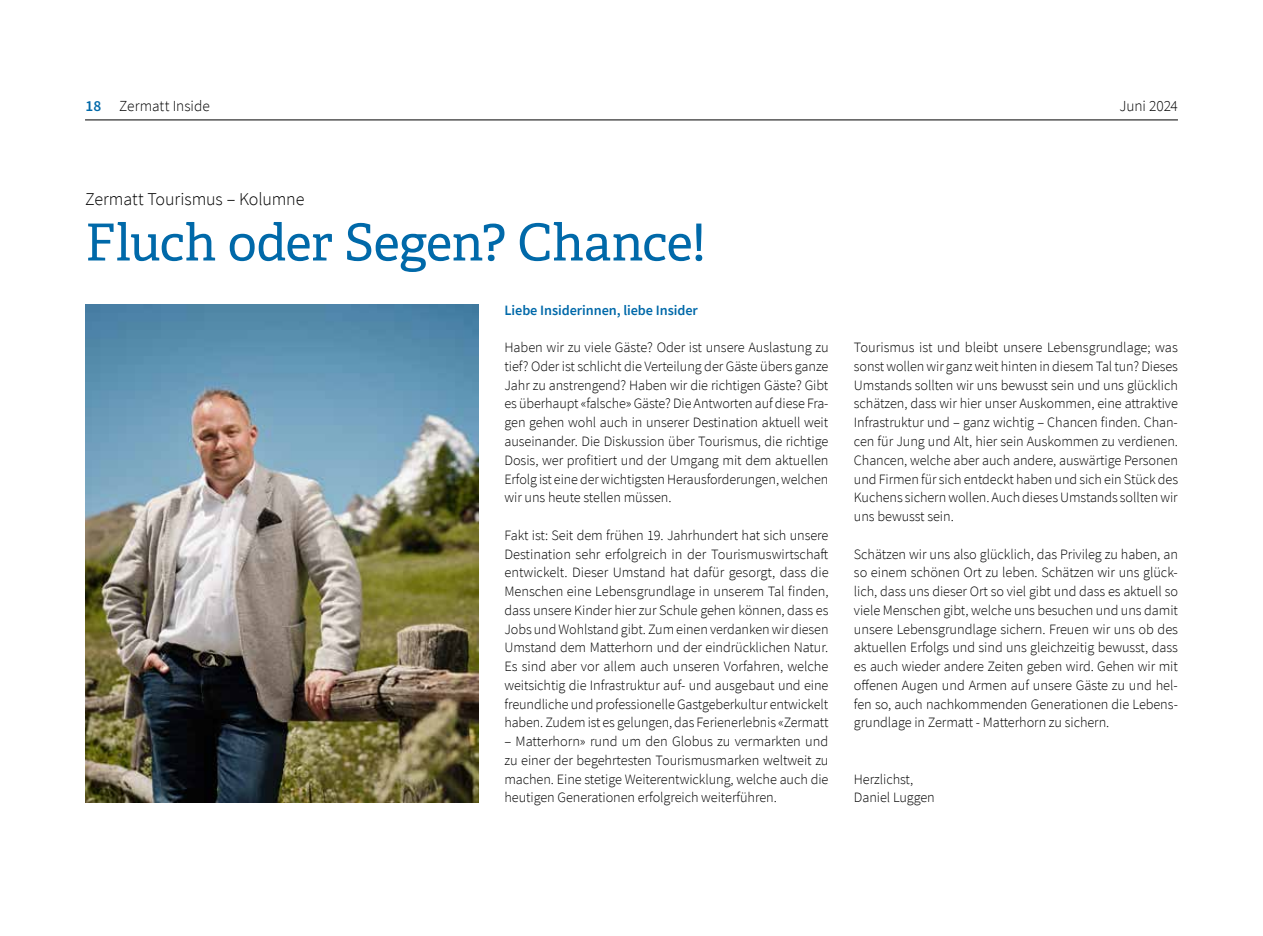
<style>
.page{position:relative;width:1263px;height:936px;background:#fff}
.page>*{position:absolute;margin:0;border:0;box-sizing:border-box;transform-origin:0 0}
.t1{font:51px "Adelle";letter-spacing:-.01em;color:#0069a9}
.t2{font:300 18px "Source Sans Pro";letter-spacing:-.005em;color:#000}
.t3{font:300 15.3px "Source Sans Pro";letter-spacing:-.005em;color:#000}
.t4{font:300 14.25px/18.8px "Source Sans Pro";letter-spacing:-.005em;color:#000;text-align:justify}
.t5{font:600 14.25px "Source Sans Pro";letter-spacing:-.005em;color:#0069a9}
.s1{font-weight:600;color:#0069a9}
</style>
<div class="page">
<hr style="left:85px;top:120px;width:1093px;height:1px;background:#000">
<img style="left:85px;top:304px;width:394px;height:498px">
<p class="t3" style="left:85px;top:96px;width:126px"><span class="s1">18</span> Zermatt Inside</p>
<p class="t3" style="left:1119px;top:96px;width:60px">Juni 2024</p>
<p class="t2" style="left:85px;top:188px;width:221px">Zermatt Tourismus – Kolumne</p>
<h1 class="t1" style="left:85px;top:211px;width:622px">Fluch oder Segen? Chance!</h1>
<p class="t5" style="left:504px;top:300px;width:195px">Liebe Insiderinnen, liebe Insider</p>
<p class="t4" style="left:504px;top:338px;width:326px">Haben wir zu viele Gäste? Oder ist unsere Auslastung zu tief? Oder ist schlicht die Verteilung der Gäste übers ganze Jahr zu anstrengend? Haben wir die richtigen Gäste? Gibt es überhaupt «falsche» Gäste? Die Antworten auf diese Fra&shy;gen gehen wohl auch in unserer Destination aktuell weit auseinander. Die Diskussion über Tourismus, die richtige Dosis, wer profitiert und der Umgang mit dem aktuellen Erfolg ist eine der wichtigsten Herausforderungen, welchen wir uns heute stellen müssen.</p>
<p class="t4" style="left:504px;top:525px;width:326px">Fakt ist: Seit dem frühen 19. Jahrhundert hat sich unsere Destination sehr erfolgreich in der Tourismuswirtschaft entwickelt. Dieser Umstand hat dafür gesorgt, dass die Menschen eine Lebensgrundlage in unserem Tal finden, dass unsere Kinder hier zur Schule gehen können, dass es Jobs und Wohlstand gibt. Zum einen verdanken wir diesen Umstand dem Matterhorn und der eindrücklichen Natur.<br>Es sind aber vor allem auch unseren Vorfahren, welche weitsichtig die Infrastruktur auf- und ausgebaut und eine freundliche und professionelle Gastgeberkultur entwickelt haben. Zudem ist es gelungen, das Ferienerlebnis «Zermatt</p>
<p class="t4" style="left:504px;top:732px;width:326px">– Matterhorn» rund um den Globus zu vermarkten und zu einer der begehrtesten Tourismusmarken weltweit zu machen. Eine stetige Weiterentwicklung, welche auch die heutigen Generationen erfolgreich weiterführen.</p>
<p class="t4" style="left:854px;top:338px;width:326px">Tourismus ist und bleibt unsere Lebensgrundlage; was sonst wollen wir ganz weit hinten in diesem Tal tun? Dieses Umstands sollten wir uns bewusst sein und uns glücklich schätzen, dass wir hier unser Auskommen, eine attraktive Infrastruktur und – ganz wichtig – Chancen finden. Chan&shy;cen für Jung und Alt, hier sein Auskommen zu verdienen.<br>Chancen, welche aber auch andere, auswärtige Personen und Firmen für sich entdeckt haben und sich ein Stück des Kuchens sichern wollen. Auch dieses Umstands sollten wir uns bewusst sein.</p>
<p class="t4" style="left:854px;top:544px;width:326px">Schätzen wir uns also glücklich, das Privileg zu haben, an so einem schönen Ort zu leben. Schätzen wir uns glück&shy;lich, dass uns dieser Ort so viel gibt und dass es aktuell so viele Menschen gibt, welche uns besuchen und uns damit unsere Lebensgrundlage sichern. Freuen wir uns ob des aktuellen Erfolgs und sind uns gleichzeitig bewusst, dass es auch wieder andere Zeiten geben wird. Gehen wir mit offenen Augen und Armen auf unsere Gäste zu und hel&shy;fen so, auch nachkommenden Generationen die Lebens&shy;grundlage in Zermatt - Matterhorn zu sichern.</p>
<p class="t4" style="left:854px;top:769px;width:82px">Herzlichst,<br>Daniel Luggen</p>
</div>
